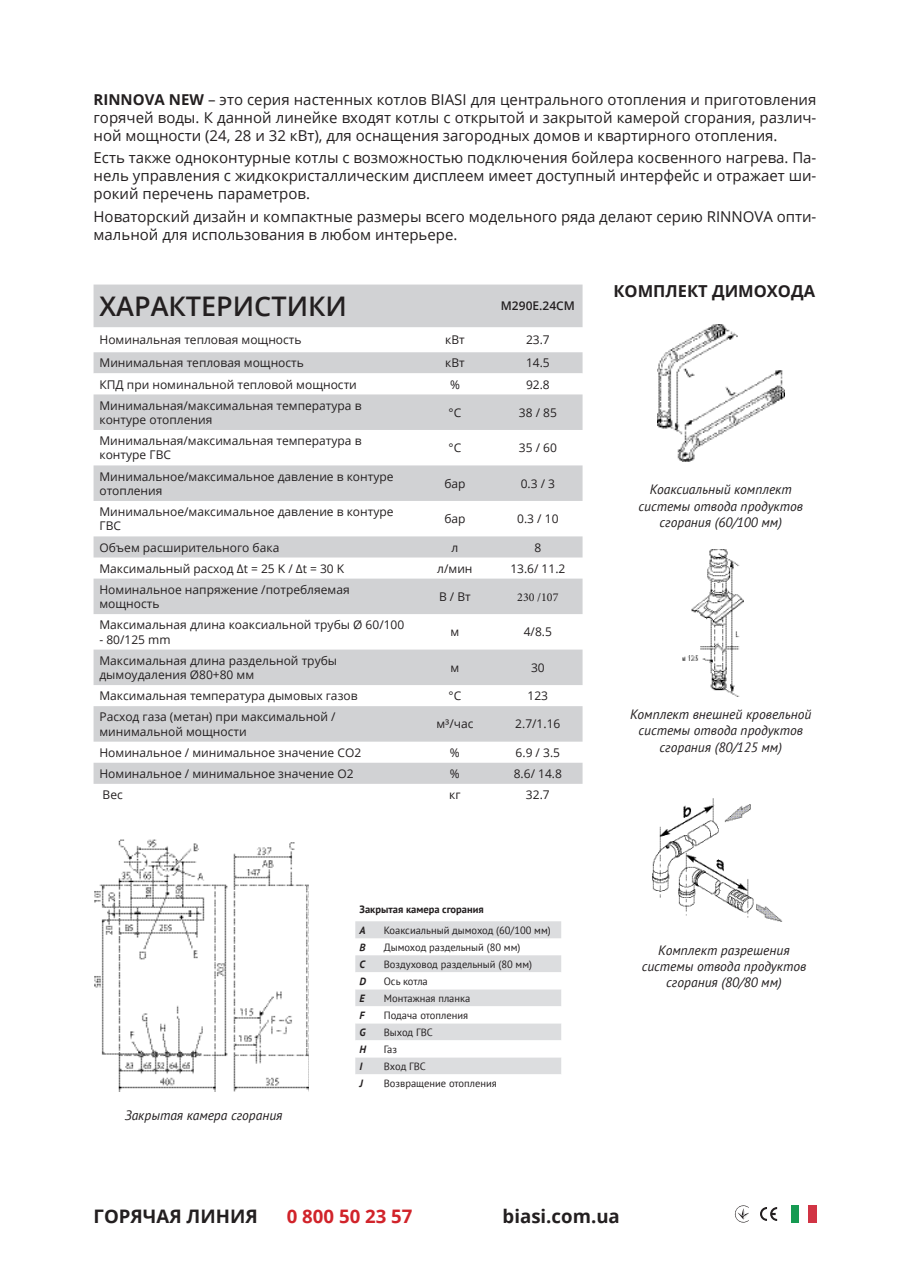
<style>
.page{position:relative;width:910px;height:1280px;background:#fff}
.page>*{position:absolute;margin:0;border:0;box-sizing:border-box;transform-origin:0 0}
.t1{font:600 27px "Open Sans";color:#231f20}
.t2{font:700 18.6px "Open Sans";color:#231f20}
.t3{font:700 18.6px "Open Sans";color:#d1232a}
.t4{font:700 16.5px "Open Sans";color:#231f20}
.t5{font:15px/18px "Open Sans";color:#231f20;text-align:justify}
.t6{font:italic 13.5px/16.2px "PT Sans";color:#231f20;text-align:center}
.t7{font:12px/14.4px "Open Sans";color:#231f20}
.t8{font:600 12px "Open Sans";color:#231f20}
.t9{font:12px "Minion Pro";color:#231f20}
.table_text{font:10.5px "PT Sans";color:#231f20}
.table_title{font:700 10.5px "PT Sans";color:#231f20}
.table_text-2{font:italic 700 10.5px "PT Sans";color:#231f20}
.s1{font-weight:700}
</style>
<div class="page">
<div style="left:791px;top:1205px;width:25px;height:17px;background:#169a52"></div>
<div style="left:799px;top:1205px;width:17px;height:17px;background:#fff"></div>
<div style="left:808px;top:1205px;width:8px;height:17px;background:#d13444"></div>
<img style="left:94px;top:839px;width:215px;height:252px">
<svg style="left:355px;top:921px;width:206px;height:153px"></svg>
<img style="left:657px;top:324px;width:127px;height:137px">
<img style="left:683px;top:549px;width:60px;height:148px">
<img style="left:652px;top:798px;width:130px;height:124px">
<svg style="left:760px;top:1207px;width:17px;height:14px"></svg>
<svg style="left:735px;top:1205px;width:14px;height:17px"></svg>
<div style="left:94px;top:285px;width:489px;height:42px;background:#d1d2d4"></div>
<div style="left:94px;top:352px;width:489px;height:21px;background:#d1d2d4"></div>
<svg style="left:94px;top:394px;width:489px;height:390px;fill:#d1d2d4"></svg>
<p class="t5" style="left:94px;top:90px;width:724px"><span class="s1">RINNOVA NEW</span> – это серия настенных котлов BIASI для центрального отопления и приготовления горячей воды. К данной линейке входят котлы с открытой и закрытой камерой сгорания, различ&shy;ной мощности (24, 28 и 32 кВт), для оснащения загородных домов и квартирного отопления.</p>
<p class="t5" style="left:94px;top:148px;width:724px">Есть также одноконтурные котлы с возможностью подключения бойлера косвенного нагрева. Па&shy;нель управления с жидкокристаллическим дисплеем имеет доступный интерфейс и отражает ши&shy;рокий перечень параметров.</p>
<p class="t5" style="left:94px;top:207px;width:724px">Новаторский дизайн и компактные размеры всего модельного ряда делают серию RINNOVA опти&shy;мальной для использования в любом интерьере.</p>
<p class="t1" style="left:99px;top:288px;width:249px">ХАРАКТЕРИСТИКИ</p>
<p class="t8" style="left:501px;top:298px;width:76px">M290E.24CM</p>
<p class="t7" style="left:99px;top:332px;width:204px">Номинальная тепловая мощность</p>
<p class="t7" style="left:445px;top:332px;width:21px">кВт</p>
<p class="t7" style="left:526px;top:332px;width:25px">23.7</p>
<p class="t7" style="left:99px;top:356px;width:206px">Минимальная тепловая мощность</p>
<p class="t7" style="left:445px;top:356px;width:21px">кВт</p>
<p class="t7" style="left:526px;top:356px;width:25px">14.5</p>
<p class="t7" style="left:99px;top:377px;width:259px">КПД при номинальной тепловой мощности</p>
<p class="t7" style="left:450px;top:377px;width:11px">%</p>
<p class="t7" style="left:526px;top:377px;width:25px">92.8</p>
<p class="t7" style="left:99px;top:398px;width:263px">Минимальная/максимальная температура в контуре отопления</p>
<p class="t7" style="left:449px;top:405px;width:14px">°C</p>
<p class="t7" style="left:519px;top:405px;width:40px">38 / 85</p>
<p class="t7" style="left:99px;top:433px;width:263px">Минимальная/максимальная температура в контуре ГВС</p>
<p class="t7" style="left:449px;top:440px;width:14px">°C</p>
<p class="t7" style="left:519px;top:440px;width:40px">35 / 60</p>
<p class="t7" style="left:99px;top:469px;width:296px">Минимальное/максимальное давление в контуре отопления</p>
<p class="t7" style="left:444px;top:476px;width:23px">бар</p>
<p class="t7" style="left:521px;top:476px;width:36px">0.3 / 3</p>
<p class="t7" style="left:99px;top:504px;width:296px">Минимальное/максимальное давление в контуре<br>ГВС</p>
<p class="t7" style="left:444px;top:511px;width:23px">бар</p>
<p class="t7" style="left:517px;top:511px;width:43px">0.3 / 10</p>
<p class="t7" style="left:99px;top:540px;width:181px">Объем расширительного бака</p>
<p class="t7" style="left:451px;top:540px;width:8px">л</p>
<p class="t7" style="left:534px;top:540px;width:8px">8</p>
<p class="t7" style="left:99px;top:561px;width:246px">Максимальный расход ∆t = 25 K / ∆t = 30 K</p>
<p class="t7" style="left:437px;top:561px;width:37px">л/мин</p>
<p class="t7" style="left:510px;top:561px;width:57px">13.6/ 11.2</p>
<p class="t7" style="left:99px;top:582px;width:252px">Номинальное напряжение /потребляемая мощность</p>
<p class="t7" style="left:439px;top:589px;width:33px">В / Вт</p>
<p class="t9" style="left:517px;top:589px;width:43px">230 /107</p>
<p class="t7" style="left:99px;top:617px;width:306px">Максимальная длина коаксиальной трубы Ø 60/100</p>
<p class="t7" style="left:99px;top:632px;width:73px">- 80/125 mm</p>
<p class="t7" style="left:450px;top:624px;width:10px">м</p>
<p class="t7" style="left:524px;top:624px;width:30px">4/8.5</p>
<p class="t7" style="left:99px;top:653px;width:239px">Максимальная длина раздельной трубы дымоудаления Ø80+80 мм</p>
<p class="t7" style="left:451px;top:660px;width:10px">м</p>
<p class="t7" style="left:531px;top:660px;width:15px">30</p>
<p class="t7" style="left:99px;top:688px;width:260px">Максимальная температура дымовых газов</p>
<p class="t7" style="left:449px;top:688px;width:14px">°C</p>
<p class="t7" style="left:528px;top:688px;width:22px">123</p>
<p class="t7" style="left:99px;top:709px;width:238px">Расход газа (метан) при максимальной / минимальной мощности</p>
<p class="t7" style="left:436px;top:717px;width:39px">м³/час</p>
<p class="t7" style="left:515px;top:717px;width:47px">2.7/1.16</p>
<p class="t7" style="left:99px;top:745px;width:263px">Номинальное / минимальное значение CO2</p>
<p class="t7" style="left:450px;top:745px;width:11px">%</p>
<p class="t7" style="left:516px;top:745px;width:46px">6.9 / 3.5</p>
<p class="t7" style="left:99px;top:766px;width:256px">Номинальное / минимальное значение O2</p>
<p class="t7" style="left:450px;top:766px;width:11px">%</p>
<p class="t7" style="left:514px;top:766px;width:50px">8.6/ 14.8</p>
<p class="t7" style="left:103px;top:787px;width:22px">Вес</p>
<p class="t7" style="left:449px;top:787px;width:13px">кг</p>
<p class="t7" style="left:526px;top:787px;width:25px">32.7</p>
<p class="t4" style="left:613px;top:280px;width:203px">КОМПЛЕКТ ДИМОХОДА</p>
<p class="t6" style="left:650px;top:481px;width:144px">Коаксиальный комплект</p>
<p class="t6" style="left:638px;top:497px;width:166px">системы отвода продуктов сгорания (60/100 мм)</p>
<p class="t6" style="left:630px;top:706px;width:183px">Комплект внешней кровельной</p>
<p class="t6" style="left:638px;top:722px;width:166px">системы отвода продуктов</p>
<p class="t6" style="left:660px;top:738px;width:124px">сгорания (80/125 мм)</p>
<p class="t6" style="left:125px;top:1107px;width:159px">Закрытая камера сгорания</p>
<p class="table_title" style="left:360px;top:902px;width:126px">Закрытая камера сгорания</p>
<p class="table_text-2" style="left:360px;top:923px;width:8px">A</p>
<p class="table_text" style="left:384px;top:923px;width:168px">Коаксиальный дымоход (60/100 мм)</p>
<p class="table_text-2" style="left:360px;top:940px;width:7px">B</p>
<p class="table_text" style="left:384px;top:940px;width:138px">Дымоход раздельный (80 мм)</p>
<p class="table_text-2" style="left:360px;top:957px;width:7px">C</p>
<p class="table_text" style="left:384px;top:957px;width:150px">Воздуховод раздельный (80 мм)</p>
<p class="table_text-2" style="left:360px;top:974px;width:8px">D</p>
<p class="table_text" style="left:384px;top:974px;width:46px">Ось котла</p>
<p class="table_text-2" style="left:360px;top:991px;width:7px">E</p>
<p class="table_text" style="left:384px;top:991px;width:88px">Монтажная планка</p>
<p class="table_text-2" style="left:360px;top:1008px;width:7px">F</p>
<p class="table_text" style="left:384px;top:1008px;width:86px">Подача отопления</p>
<p class="table_text-2" style="left:360px;top:1025px;width:8px">G</p>
<p class="table_text" style="left:384px;top:1025px;width:51px">Выход ГВС</p>
<p class="table_text-2" style="left:360px;top:1042px;width:8px">H</p>
<p class="table_text" style="left:384px;top:1042px;width:15px">Газ</p>
<p class="table_text-2" style="left:360px;top:1059px;width:4px">I</p>
<p class="table_text" style="left:384px;top:1059px;width:44px">Вход ГВС</p>
<p class="table_text-2" style="left:360px;top:1076px;width:5px">J</p>
<p class="table_text" style="left:384px;top:1076px;width:115px">Возвращение отопления</p>
<p class="t6" style="left:658px;top:942px;width:133px">Комплект разрешения</p>
<p class="t6" style="left:642px;top:958px;width:166px">системы отвода продуктов сгорания (80/80 мм)</p>
<p class="t2" style="left:94px;top:1203px;width:166px">ГОРЯЧАЯ ЛИНИЯ</p>
<p class="t3" style="left:287px;top:1203px;width:127px">0 800 50 23 57</p>
<p class="t2" style="left:503px;top:1203px;width:119px">biasi.com.ua</p>
</div>
